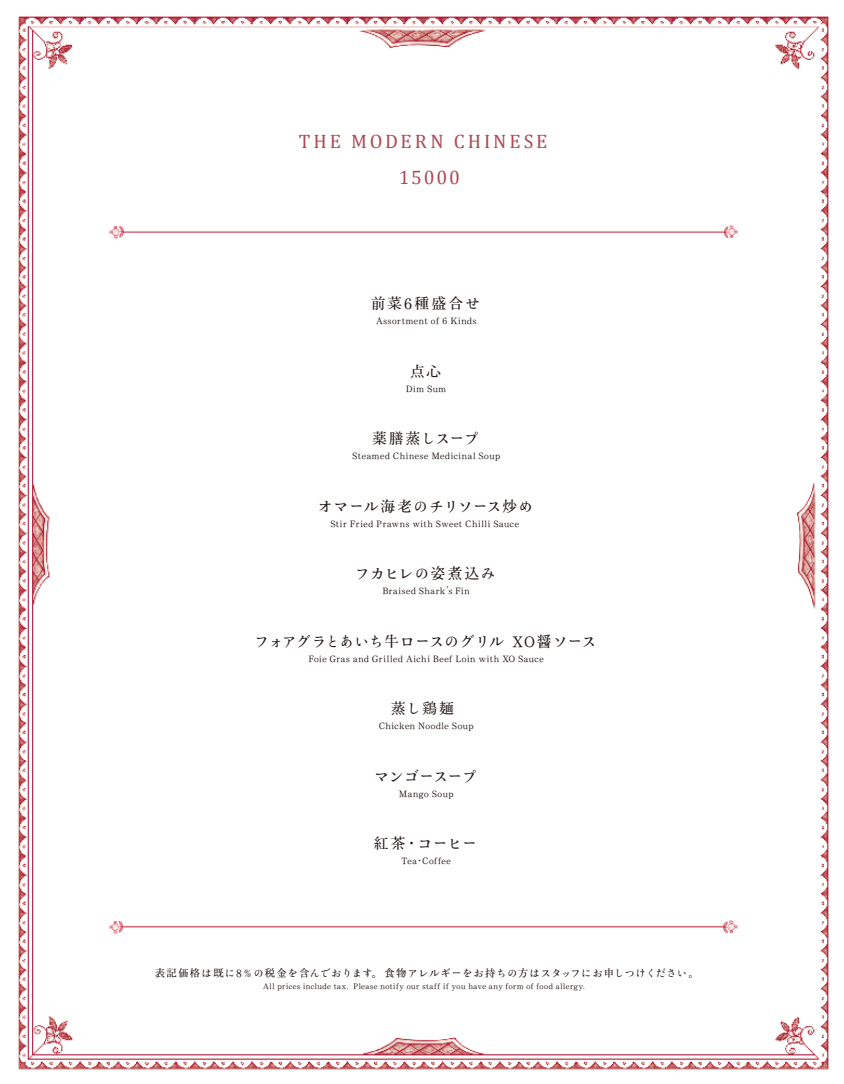
<style>
.page{position:relative;width:844px;height:1084px;background:#fff}
.page>*{position:absolute;margin:0;border:0;box-sizing:border-box;transform-origin:0 0}
.t1{font:19.5px/36px "Cambria";letter-spacing:.15em;color:#ae4953}
.t2{font:15px "OT NIS SMS4";letter-spacing:.02em;color:#221815}
.t3{font:15px "OT NIS SMS4";letter-spacing:.04em;color:#221815}
.t4{font:15px "OT NIS SMS4";letter-spacing:.06em;color:#221815}
.t5{font:15px "OT NIS SMS4";letter-spacing:.125em;color:#221815}
.t6{font:15px "OT NIS SMS4";letter-spacing:-.01em;color:#221815}
.t7{font:15px "OT NIS SMS4";letter-spacing:-.05em;color:#221815}
.t8{font:10.5px "OT NIS SMS4";letter-spacing:.045em;color:#221815}
.t9{font:9px "OT NIS SMS4";letter-spacing:.07em;color:#221815}
.t10{font:7.8px "OT NIS SMS4";letter-spacing:.065em;color:#221815}
</style>
<div class="page">
<img style="left:18px;top:16px;width:811px;height:1054px">
<img style="left:108px;top:921px;width:15px;height:12px">
<img style="left:723px;top:920px;width:14px;height:12px">
<hr style="left:123px;top:926px;width:601px;height:1px;background:#c2182d">
<img style="left:109px;top:227px;width:14px;height:11px">
<img style="left:723px;top:226px;width:15px;height:12px">
<hr style="left:123px;top:232px;width:601px;height:1px;background:#c2182d">
<h1 class="t1" style="left:398px;top:123px;width:150px;text-indent:-100px">THE MODERN CHINESE<br>15000</h1>
<h2 class="t5" style="left:371px;top:295px;width:111px">前菜6種盛合せ</h2>
<p class="t9" style="left:376px;top:316px;width:101px">Assortment of 6 Kinds</p>
<h2 class="t2" style="left:409px;top:363px;width:33px">点心</h2>
<p class="t9" style="left:406px;top:383px;width:41px">Dim Sum</p>
<h2 class="t6" style="left:372px;top:430px;width:108px">薬膳蒸しスープ</h2>
<p class="t9" style="left:352px;top:451px;width:149px">Steamed Chinese Medicinal Soup</p>
<h2 class="t3" style="left:317px;top:498px;width:217px">オマール海老のチリソース炒め</h2>
<p class="t9" style="left:330px;top:518px;width:190px">Stir Fried Prawns with Sweet Chilli Sauce</p>
<h2 class="t4" style="left:355px;top:565px;width:142px">フカヒレの姿煮込み</h2>
<p class="t9" style="left:382px;top:586px;width:88px">Braised Sharkʼs Fin</p>
<h2 class="t2" style="left:254px;top:633px;width:343px">フォアグラとあいち牛ロースのグリル XO 醬ソース</h2>
<p class="t9" style="left:308px;top:653px;width:236px">Foie Gras and Grilled Aichi Beef Loin with XO Sauce</p>
<h2 class="t2" style="left:391px;top:700px;width:65px">蒸し鶏麺</h2>
<p class="t9" style="left:379px;top:721px;width:96px">Chicken Noodle Soup</p>
<h2 class="t7" style="left:374px;top:768px;width:104px">マンゴースープ</h2>
<p class="t9" style="left:399px;top:788px;width:56px">Mango Soup</p>
<h2 class="t2" style="left:374px;top:835px;width:105px">紅茶・コーヒー</h2>
<p class="t9" style="left:401px;top:856px;width:51px">Tea・Coffee</p>
<p class="t8" style="left:155px;top:967px;width:546px">表記価格は既に8％の税金を含んでおります。 食物アレルギーをお持ちの方はスタッフにお申しつけください。</p>
<p class="t10" style="left:263px;top:982px;width:323px">All prices include tax. Please notify our staff if you have any form of food allergy.</p>
</div>
